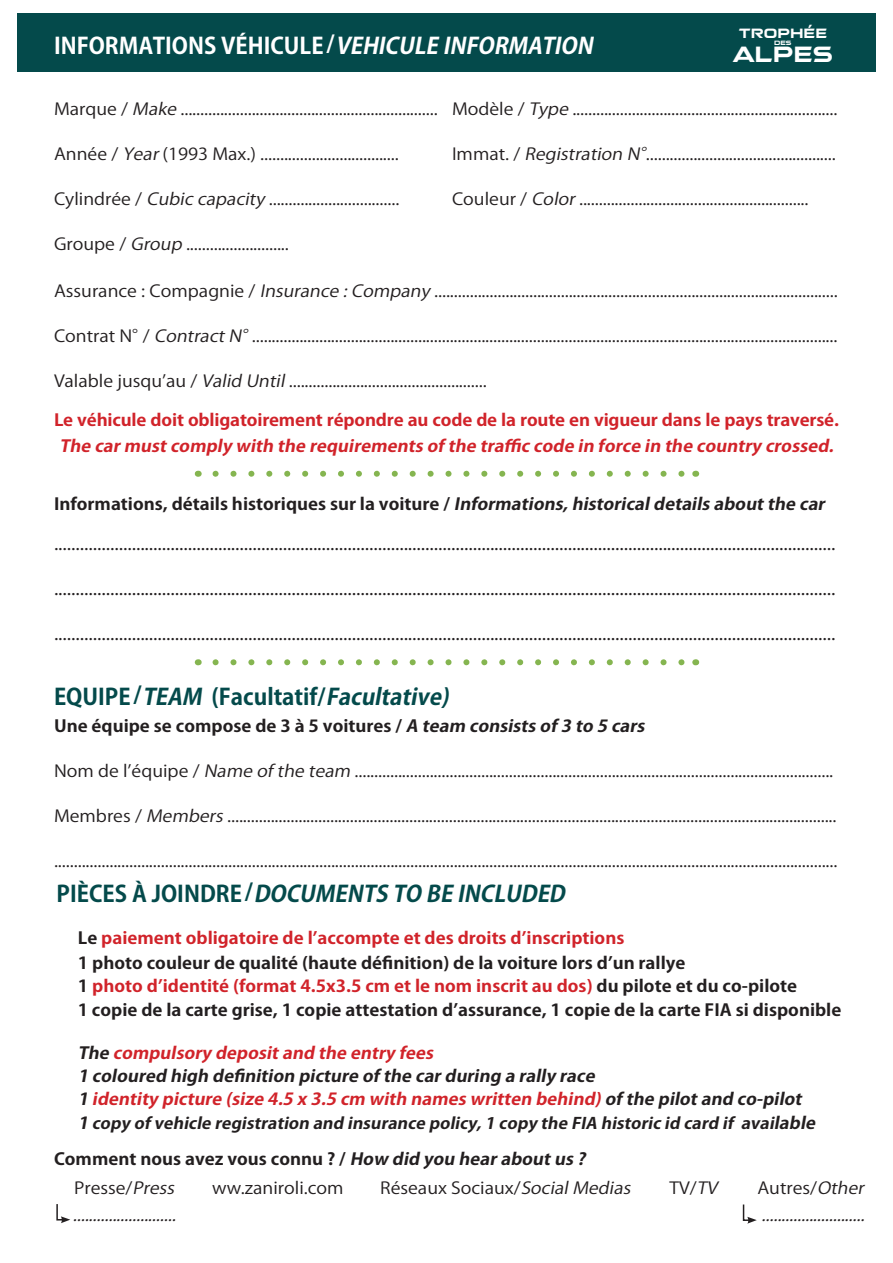
<style>
.page{position:relative;width:893px;height:1263px;background:#fff}
.page>*{position:absolute;margin:0;border:0;box-sizing:border-box;transform-origin:0 0}
.t1{font:700 24.9px "Qaranta";color:#fff;scale:.95 1}
.t2{font:700 22.5px "Koz Go Pr 6 N";color:#fff}
.t3{font:italic 700 22.5px "Koz Go Pr 6 N";color:#044a4b}
.t4{font:700 22.5px "Koz Go Pr 6 N";color:#044a4b}
.t5{font:18px "Koz Go Pr 6 N";color:#231f20;scale:1.1 1}
.t6{font:16.5px "Koz Go Pr 6 N";color:#231f20;scale:1.1 1}
.t7{font:700 16.5px "Koz Go Pr 6 N";color:#231f20;scale:1.1 1}
.t8{font:700 16.5px/25.5px "Koz Go Pr 6 N";color:#d1232a;text-align:center;scale:1.1 1}
.t9{font:italic 700 16.5px "Koz Go Pr 6 N";color:#d1232a;scale:1.1 1}
.t10{font:italic 700 16.5px "Koz Go Pr 6 N";color:#231f20;scale:1.1 1}
.t11{font:italic 16.5px "Koz Go Pr 6 N";color:#231f20;scale:1.1 1}
.t12{font:italic 700 15.75px "Koz Go Pr 6 N";color:#231f20;scale:1.1 1}
.t13{font:700 15.15px "Qaranta";color:#fff;scale:.95 1}
.t14{font:700 7.05px "Qaranta";color:#fff;scale:.95 1}
.s1{font-style:italic}
.s2{font-style:normal}
.s3{color:#231f20}
.s4{font-size:16.5px}
</style>
<div class="page">
<svg style="left:215px;top:471px;width:470px;height:6px"></svg>
<svg style="left:215px;top:659px;width:470px;height:6px"></svg>
<div style="left:17px;top:14px;width:859px;height:58px;background:#044a4b"></div>
<svg style="left:56px;top:1204px;width:14px;height:19px"></svg>
<svg style="left:742px;top:1204px;width:15px;height:20px"></svg>
<p class="t2" style="left:54px;top:33px;width:547px">INFORMATIONS VÉHICULE /<span class="s1">VEHICULEINFORMATION</span></p>
<p class="t13" style="left:738px;top:24px;width:95px">TROPHÉE</p>
<p class="t14" style="left:774px;top:39px;width:20px">DES</p>
<p class="t1" style="left:733px;top:39px;width:107px">ALPES</p>
<p class="t6" style="left:54px;top:100px;width:350px">Marque / <span class="s1">Make</span>.................................................................</p>
<p class="t6" style="left:54px;top:145px;width:315px">Année / <span class="s1">Year</span>(1993 Max.) ...................................</p>
<p class="t6" style="left:54px;top:190px;width:315px">Cylindrée / <span class="s1">Cubiccapacity</span>.................................</p>
<p class="t6" style="left:54px;top:235px;width:215px">Groupe / <span class="s1">Group</span>..........................</p>
<p class="t6" style="left:452px;top:100px;width:352px">Modèle / <span class="s1">Type</span>...................................................................</p>
<p class="t6" style="left:452px;top:145px;width:350px">Immat. / <span class="s1">RegistrationN°</span>................................................</p>
<p class="t6" style="left:452px;top:190px;width:326px">Couleur / <span class="s1">Color</span>..........................................................</p>
<p class="t6" style="left:54px;top:282px;width:714px">Assurance : Compagnie / <span class="s1">Insurance:Company</span>......................................................................................................</p>
<p class="t6" style="left:54px;top:327px;width:714px">Contrat N°/ <span class="s1">ContractN°</span>....................................................................................................................................................</p>
<p class="t6" style="left:54px;top:372px;width:395px">Valable jusqu’au / <span class="s1">ValidUntil</span>..................................................</p>
<p class="t8" style="left:54px;top:408px;width:715px">Le véhicule doit obligatoirement répondre au code de la route en vigueur dans le pays traversé.<br><span class="s1">The carmustcomplywith the requirementsofthe trafficcode in force in the countrycrossed.</span></p>
<p class="t7" style="left:54px;top:495px;width:707px">Informations, détails historiques sur la voiture / <span class="s1">Informations,historicaldetailsaboutthe car</span></p>
<p class="t5" style="left:54px;top:533px;width:712px">.....................................................................................................................................................................................</p>
<p class="t5" style="left:54px;top:578px;width:712px">.....................................................................................................................................................................................</p>
<p class="t5" style="left:54px;top:623px;width:712px">.....................................................................................................................................................................................</p>
<p class="t4" style="left:54px;top:684px;width:403px">EQUIPE /<span class="s1">TEAM</span> (Facultatif/<span class="s1">Facultative)</span></p>
<p class="t7" style="left:54px;top:716px;width:543px">Une équipe se compose de 3 à 5 voitures / <span class="s1">A team consistsof3 to 5 cars</span></p>
<p class="t6" style="left:54px;top:761px;width:710px">Nom de l’équipe / <span class="s1">Nameoftheteam</span>.........................................................................................................................</p>
<p class="t6" style="left:54px;top:806px;width:713px">Membres / <span class="s1">Members</span>..........................................................................................................................................................</p>
<p class="t6" style="left:54px;top:851px;width:714px">......................................................................................................................................................................................................</p>
<p class="t3" style="left:56px;top:881px;width:517px"><span class="s2">P I È C E S À J O I N D R E /</span> DOCUMENTSTO BEINCLUDED</p>
<p class="t8" style="left:78px;top:925px;width:498px"><span class="s3">Le</span> paiement obligatoire de l’accompte et des droits d’inscriptions</p>
<p class="t7" style="left:78px;top:954px;width:554px">1 photo couleur de qualité (haute définition) de la voiture lors d’un rallye</p>
<p class="t8" style="left:78px;top:974px;width:655px"><span class="s3">1</span> photo d’identité (format 4.5x3.5 cm et le nom inscrit au dos) <span class="s3">du pilote et du co-pilote</span></p>
<p class="t7" style="left:78px;top:1000px;width:696px">1 copie de la carte grise, 1 copie attestation d’assurance, 1 copie de la carte FIA si disponible</p>
<p class="t9" style="left:78px;top:1043px;width:329px"><span class="s3">The</span> compulsorydepositand the entryfees</p>
<p class="t10" style="left:78px;top:1066px;width:476px">1 coloured high definition picture ofthe carduring a rallyrace</p>
<p class="t9" style="left:78px;top:1090px;width:664px"><span class="s3">1</span> identitypicture (size 4.5 x3.5 cm with nameswritten behind)<span class="s3">ofthe pilotand co-pilot</span></p>
<p class="t12" style="left:78px;top:1114px;width:677px"><span class="s4">1</span> copyofvehicle registration and insurance policy,1 copythe FIA historicid card if avai<span class="s4">lable</span></p>
<p class="t7" style="left:54px;top:1149px;width:489px">Comment nous avez vous connu ? / <span class="s1">How did you hearaboutus?</span></p>
<p class="t6" style="left:74px;top:1179px;width:97px">Presse/<span class="s1">Press</span></p>
<p class="t11" style="left:73px;top:1206px;width:100px">..........................</p>
<p class="t6" style="left:212px;top:1179px;width:121px">ww.zaniroli.com</p>
<p class="t6" style="left:380px;top:1179px;width:234px">Réseaux Sociaux/<span class="s1">SocialMedias</span></p>
<p class="t6" style="left:757px;top:1179px;width:103px">Autres/<span class="s1">Other</span></p>
<p class="t11" style="left:761px;top:1206px;width:100px">..........................</p>
<p class="t6" style="left:669px;top:1179px;width:49px">TV/<span class="s1">TV</span></p>
</div>
